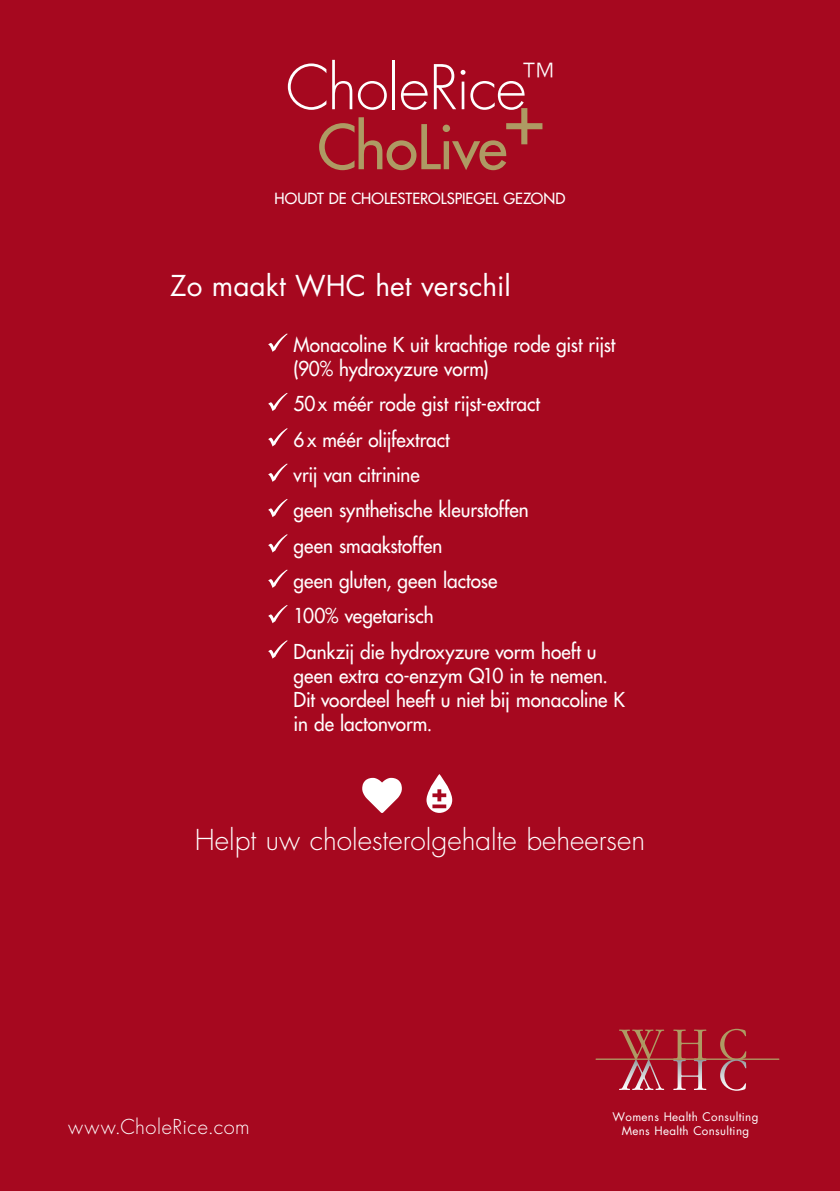
<style>
.page{position:relative;width:840px;height:1191px;background:#fff}
.page>*{position:absolute;margin:0;border:0;box-sizing:border-box;transform-origin:0 0}
.t1{font:500 70.8px "Futura Std";color:#ae9a63}
.t2{font:300 59.8px "Futura Std";letter-spacing:-.02em;color:#fff}
.t3{font:500 59.8px "Futura Std";letter-spacing:-.02em;color:#ae9a63}
.t4{font:300 28px "Futura Std";color:#fff}
.t5{font:28px "Futura Std";color:#fff}
.t6{font:500 20px/35.4px "Futura Std";letter-spacing:-.005em;color:#fff;scale:.95 1}
.t7{font:300 20px "Futura Std";letter-spacing:.03em;color:#fff}
.t8{font:500 15px "Futura Std";letter-spacing:.005em;color:#fff}
.t9{font:11.6px "Futura Std";letter-spacing:.03em;color:#fff}
</style>
<div class="page">
<div style="left:0;top:0;width:839px;height:1191px;background:#a6081f"></div>
<hr style="left:595px;top:1058px;width:184px;height:1px;background:#ae9a63">
<svg style="left:618px;top:1029px;width:45px;height:61px"></svg>
<svg style="left:673px;top:1029px;width:33px;height:61px"></svg>
<svg style="left:719px;top:1028px;width:27px;height:62px"></svg>
<svg style="left:362px;top:778px;width:39px;height:35px"></svg>
<svg style="left:426px;top:774px;width:26px;height:39px"></svg>
<svg style="left:268px;top:333px;width:19px;height:19px"></svg>
<svg style="left:268px;top:393px;width:19px;height:18px"></svg>
<svg style="left:268px;top:428px;width:19px;height:18px"></svg>
<svg style="left:268px;top:463px;width:19px;height:19px"></svg>
<svg style="left:268px;top:499px;width:19px;height:18px"></svg>
<svg style="left:268px;top:534px;width:19px;height:18px"></svg>
<svg style="left:268px;top:569px;width:19px;height:19px"></svg>
<svg style="left:268px;top:605px;width:19px;height:18px"></svg>
<svg style="left:268px;top:640px;width:19px;height:18px"></svg>
<h2 class="t2" style="left:285px;top:51px;width:270px">CholeRice<sup>™</sup></h2>
<h1 class="t1" style="left:503px;top:74px;width:42px">+</h1>
<h2 class="t3" style="left:317px;top:110px;width:191px">ChoLive</h2>
<p class="t8" style="left:274px;top:189px;width:292px">HOUDT DE CHOLESTEROLSPIEGEL GEZOND</p>
<h3 class="t5" style="left:170px;top:267px;width:342px">Zo maakt WHC het verschil</h3>
<p class="t6" style="left:293px;top:332px;width:340px;line-height:24px">Monacoline K uit krachtige rode gist rijst (90% hydroxyzure vorm)</p>
<p class="t6" style="left:293px;top:386px;width:320px">50x méér rode gist rijst-extract<br>6x méér olijfextract<br>vrij van citrinine<br>geen synthetische kleurstoffen<br>geen smaakstoffen<br>geen gluten, geen lactose<br>100% vegetarisch<br>Dankzij die hydroxyzure vorm hoeft u</p>
<p class="t6" style="left:293px;top:663px;width:350px;line-height:24px">geen extra co-enzym Q10 in te nemen.<br>Dit voordeel heeft u niet bij monacoline K in de lactonvorm.</p>
<h3 class="t4" style="left:195px;top:822px;width:451px">Helpt uw cholesterolgehalte beheersen</h3>
<p class="t9" style="left:612px;top:1109px;width:147px">Womens Health Consulting</p>
<p class="t7" style="left:68px;top:1114px;width:183px">www.CholeRice.com</p>
<p class="t9" style="left:621px;top:1122px;width:129px">Mens Health Consulting</p>
</div>
